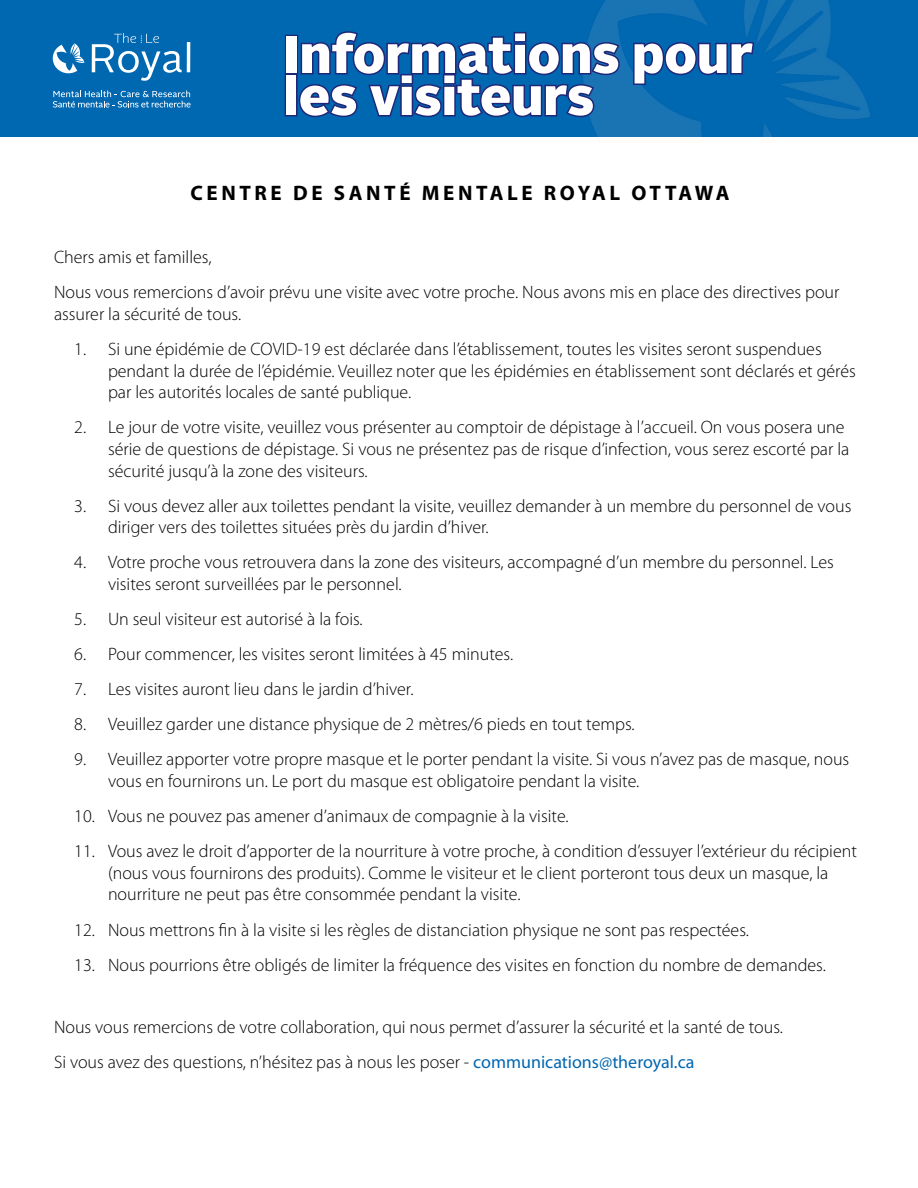
<style>
.page{position:relative;width:918px;height:1188px;background:#fff}
.page>*{position:absolute;margin:0;border:0;box-sizing:border-box;transform-origin:0 0}
.t1{font:900 52.5px/42px "Alright Sans";color:#fff}
.t2{font:700 21px "Myriad Pro";letter-spacing:.17em;color:#000}
.t3{font:300 18px/21.6px "Myriad Pro";color:#000}
.s1{font-weight:400;color:#0067b1}
</style>
<div class="page">
<div style="left:0;top:0;width:918px;height:136px;background:#0067b1"></div>
<svg style="left:52px;top:43px;width:32px;height:31px"></svg>
<hr style="left:187px;top:42px;width:3px;height:30px;background:#fff">
<svg style="left:92px;top:33px;width:90px;height:48px"></svg>
<svg style="left:53px;top:90px;width:138px;height:18px"></svg>
<img style="left:556px;top:0;width:339px;height:141px">
<div style="left:285px;top:35px;width:13px;height:39px;border:3px solid #202778"></div>
<svg style="left:632px;top:40px;width:124px;height:46px"></svg>
<div style="left:285px;top:74px;width:13px;height:42px;border:3px solid #202778"></div>
<svg style="left:297px;top:30px;width:325px;height:89px"></svg>
<h1 class="t1" style="left:284px;top:34px;width:471px">Informations pour les visiteurs</h1>
<p class="t2" style="left:191px;top:181px;width:541px">CENTRE DE SANTÉ MENTALE ROYAL OTTAWA</p>
<p class="t3" style="left:54px;top:240px;width:787px;line-height:35.1px">Chers amis et familles,<br>Nous vous remercions d’avoir prévu une visite avec votre proche. Nous avons mis en place des directives pour</p>
<p class="t3" style="left:54px;top:303px;width:189px">assurer la sécurité de tous.</p>
<p class="t3" style="left:108px;top:339px;width:749px;text-indent:-34px">1. Si une épidémie de COVID-19 est déclarée dans l’établissement, toutes les visites seront suspendues pendant la durée de l’épidémie. Veuillez noter que les épidémies en établissement sont déclarés et gérés par les autorités locales de santé publique.</p>
<p class="t3" style="left:108px;top:417px;width:743px;text-indent:-34px">2. Le jour de votre visite, veuillez vous présenter au comptoir de dépistage à l’accueil. On vous posera une série de questions de dépistage. Si vous ne présentez pas de risque d’infection, vous serez escorté par la sécurité jusqu’à la zone des visiteurs.</p>
<p class="t3" style="left:108px;top:495px;width:745px;text-indent:-34px">3. Si vous devez aller aux toilettes pendant la visite, veuillez demander à un membre du personnel de vous diriger vers des toilettes situées près du jardin d’hiver.</p>
<p class="t3" style="left:108px;top:552px;width:727px;text-indent:-34px">4. Votre proche vous retrouvera dans la zone des visiteurs, accompagné d’un membre du personnel. Les visites seront surveillées par le personnel.</p>
<p class="t3" style="left:74px;top:609px;width:290px">5. Un seul visiteur est autorisé à la fois.</p>
<p class="t3" style="left:74px;top:644px;width:441px">6. Pour commencer, les visites seront limitées à 45 minutes.</p>
<p class="t3" style="left:74px;top:679px;width:341px">7. Les visites auront lieu dans le jardin d’hiver.</p>
<p class="t3" style="left:74px;top:714px;width:562px">8. Veuillez garder une distance physique de 2 mètres/6 pieds en tout temps.</p>
<p class="t3" style="left:108px;top:749px;width:743px;text-indent:-34px">9. Veuillez apporter votre propre masque et le porter pendant la visite. Si vous n’avez pas de masque, nous vous en fournirons un. Le port du masque est obligatoire pendant la visite.</p>
<p class="t3" style="left:74px;top:806px;width:496px">10. Vous ne pouvez pas amener d’animaux de compagnie à la visite.</p>
<p class="t3" style="left:108px;top:841px;width:750px;text-indent:-34px">11. Vous avez le droit d’apporter de la nourriture à votre proche, à condition d’essuyer l’extérieur du récipient (nous vous fournirons des produits). Comme le visiteur et le client porteront tous deux un masque, la nourriture ne peut pas être consommée pendant la visite.</p>
<p class="t3" style="left:74px;top:919px;width:676px">12. Nous mettrons fin à la visite si les règles de distanciation physique ne sont pas respectées.</p>
<p class="t3" style="left:74px;top:954px;width:753px">13. Nous pourrions être obligés de limiter la fréquence des visites en fonction du nombre de demandes.</p>
<p class="t3" style="left:54px;top:1009px;width:731px;line-height:35.1px">Nous vous remercions de votre collaboration, qui nous permet d’assurer la sécurité et la santé de tous.<br>Si vous avez des questions, n’hésitez pas à nous les poser - <span class="s1">communications@theroyal.ca</span></p>
</div>
